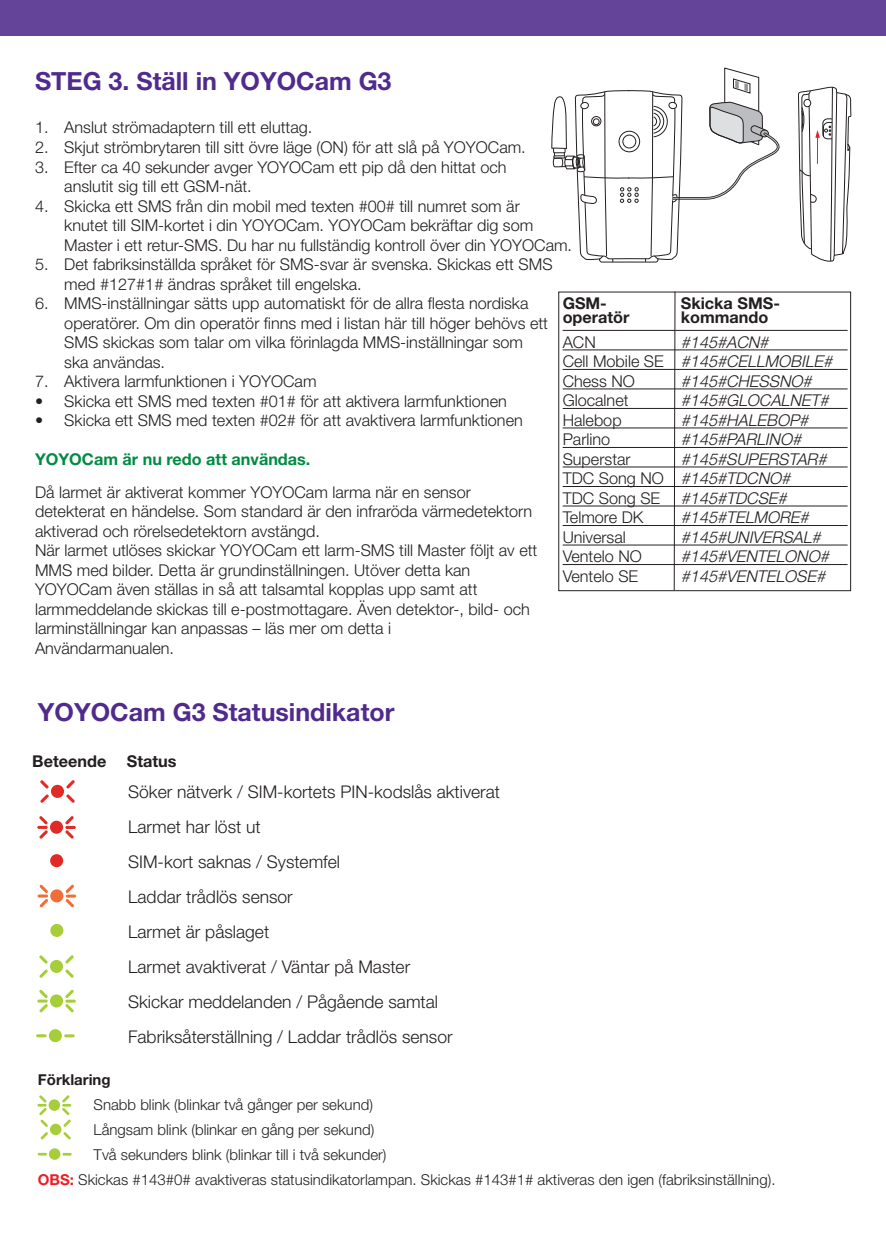
<style>
.page{position:relative;width:886px;height:1241px;background:#fff}
.page>*{position:absolute;margin:0;border:0;box-sizing:border-box;transform-origin:0 0}
.t1{font:700 25px "Helvetica Neue LT Pro";color:#502b8d}
.t2{font:300 17.5px/35px "Helvetica Neue LT Pro";color:#231f20}
.t3{font:300 16.25px/19.5px "Helvetica Neue LT Pro";color:#231f20}
.t4{font:italic 300 16.25px/19.5px "Helvetica Neue LT Pro";color:#231f20}
.t5{font:700 16.25px "Helvetica Neue LT Pro";color:#231f20}
.t6{font:700 16.25px "Helvetica Neue LT Pro";color:#008b42}
.t7{font:300 15px "Helvetica Neue LT Pro";color:#231f20}
.t8{font:700 15px "Helvetica Neue LT Pro";color:#231f20}
.s1{font-style:normal}
.s2{font-weight:700;color:#ee1d23}
</style>
<div class="page">
<div style="left:0;top:0;width:886px;height:35px;background:#634498"></div>
<div style="left:51px;top:784px;width:13px;height:13px;background:#e02a26;border-radius:50%"></div>
<svg style="left:40px;top:780px;width:9px;height:8px"></svg>
<svg style="left:66px;top:780px;width:9px;height:8px"></svg>
<svg style="left:66px;top:794px;width:9px;height:8px"></svg>
<svg style="left:40px;top:794px;width:9px;height:8px"></svg>
<div style="left:50px;top:820px;width:13px;height:13px;background:#e02a26;border-radius:50%"></div>
<svg style="left:37px;top:816px;width:11px;height:22px"></svg>
<svg style="left:65px;top:816px;width:11px;height:22px"></svg>
<div style="left:50px;top:854px;width:13px;height:13px;background:#e02a26;border-radius:50%"></div>
<div style="left:50px;top:923px;width:13px;height:13px;background:#a6ce39;border-radius:50%"></div>
<div style="left:50px;top:959px;width:13px;height:13px;background:#a6ce39;border-radius:50%"></div>
<svg style="left:39px;top:955px;width:9px;height:8px"></svg>
<svg style="left:65px;top:955px;width:9px;height:8px"></svg>
<svg style="left:65px;top:969px;width:9px;height:8px"></svg>
<svg style="left:39px;top:969px;width:9px;height:8px"></svg>
<div style="left:50px;top:994px;width:13px;height:13px;background:#a6ce39;border-radius:50%"></div>
<svg style="left:37px;top:989px;width:11px;height:23px"></svg>
<svg style="left:65px;top:989px;width:11px;height:23px"></svg>
<div style="left:49px;top:1028px;width:13px;height:13px;background:#a6ce39;border-radius:50%"></div>
<svg style="left:36px;top:1034px;width:11px;height:3px"></svg>
<svg style="left:64px;top:1034px;width:11px;height:3px"></svg>
<div style="left:50px;top:1123px;width:11px;height:11px;background:#a6ce39;border-radius:50%"></div>
<div style="left:49px;top:1099px;width:11px;height:11px;background:#a6ce39;border-radius:50%"></div>
<svg style="left:37px;top:1095px;width:11px;height:44px"></svg>
<svg style="left:62px;top:1095px;width:9px;height:44px"></svg>
<div style="left:50px;top:889px;width:13px;height:13px;background:#f26c38;border-radius:50%"></div>
<svg style="left:38px;top:884px;width:10px;height:23px"></svg>
<svg style="left:66px;top:884px;width:10px;height:23px"></svg>
<div style="left:49px;top:1148px;width:11px;height:11px;background:#a6ce39;border-radius:50%"></div>
<svg style="left:38px;top:1152px;width:9px;height:3px"></svg>
<svg style="left:62px;top:1152px;width:10px;height:3px"></svg>
<hr style="left:563px;top:330px;width:284px;height:1px;background:#231f20">
<hr style="left:563px;top:349px;width:284px;height:1px;background:#231f20">
<hr style="left:563px;top:369px;width:284px;height:1px;background:#231f20">
<hr style="left:563px;top:388px;width:284px;height:1px;background:#231f20">
<hr style="left:563px;top:408px;width:284px;height:1px;background:#231f20">
<hr style="left:563px;top:427px;width:284px;height:1px;background:#231f20">
<hr style="left:563px;top:447px;width:284px;height:1px;background:#231f20">
<hr style="left:563px;top:466px;width:284px;height:1px;background:#231f20">
<hr style="left:563px;top:486px;width:284px;height:1px;background:#231f20">
<hr style="left:563px;top:505px;width:284px;height:1px;background:#231f20">
<hr style="left:563px;top:525px;width:284px;height:1px;background:#231f20">
<hr style="left:563px;top:544px;width:284px;height:1px;background:#231f20">
<hr style="left:563px;top:564px;width:284px;height:1px;background:#231f20">
<div style="left:558px;top:291px;width:293px;height:300px;border:1px solid #231f20"></div>
<svg style="left:673px;top:291px;width:3px;height:300px"></svg>
<svg style="left:551px;top:67px;width:229px;height:195px"></svg>
<svg style="left:798px;top:86px;width:53px;height:176px"></svg>
<h1 class="t1" style="left:35px;top:72px;width:358px">STEG 3. Ställ in YOYOCam G3</h1>
<p class="t3" style="left:35px;top:119px;width:279px">1. Anslut strömadaptern till ett eluttag.</p>
<p class="t3" style="left:35px;top:139px;width:492px">2. Skjut strömbrytaren till sitt övre läge (ON) för att slå på YOYOCam.</p>
<p class="t3" style="left:64px;top:158px;width:444px;text-indent:-29px">3. Efter ca 40 sekunder avger YOYOCam ett pip då den hittat och anslutit sig till ett GSM-nät.</p>
<p class="t3" style="left:64px;top:197px;width:509px;text-indent:-29px">4. Skicka ett SMS från din mobil med texten #00# till numret som är<br>knutet till SIM-kortet i din YOYOCam. YOYOCam bekräftar dig som<br>Master i ett retur-SMS. Du har nu fullständig kontroll över din YOYOCam.</p>
<p class="t3" style="left:64px;top:256px;width:490px;text-indent:-29px">5. Det fabriksinställda språket för SMS-svar är svenska. Skickas ett SMS med #127#1# ändras språket till engelska.</p>
<p class="t3" style="left:64px;top:295px;width:485px;text-indent:-29px">6. MMS-inställningar sätts upp automatiskt för de allra flesta nordiska operatörer. Om din operatör finns med i listan här till höger behövs ett SMS skickas som talar om vilka förinlagda MMS-inställningar som ska användas.</p>
<p class="t3" style="left:35px;top:373px;width:283px">7. Aktivera larmfunktionen i YOYOCam</p>
<p class="t3" style="left:35px;top:392px;width:473px">• Skicka ett SMS med texten #01# för att aktivera larmfunktionen</p>
<p class="t3" style="left:35px;top:412px;width:489px">• Skicka ett SMS med texten #02# för att avaktivera larmfunktionen</p>
<p class="t6" style="left:35px;top:453px;width:277px">YOYOCam är nu redo att användas.</p>
<p class="t3" style="left:35px;top:483px;width:504px">Då larmet är aktiverat kommer YOYOCam larma när en sensor detekterat en händelse. Som standard är den infraröda värmedetektorn aktiverad och rörelsedetektorn avstängd.<br>När larmet utlöses skickar YOYOCam ett larm-SMS till Master följt av ett MMS med bilder. Detta är grundinställningen. Utöver detta kan YOYOCam även ställas in så att talsamtal kopplas upp samt att larmmeddelande skickas till e-postmottagare. Även detektor-, bild- och larminställningar kan anpassas – läs mer om detta i<br>Användarmanualen.</p>
<p class="t5" style="left:563px;top:297px;width:46px">GSM-</p>
<p class="t5" style="left:681px;top:297px;width:101px">Skicka SMS-</p>
<p class="t5" style="left:563px;top:311px;width:68px">operatör</p>
<p class="t5" style="left:681px;top:311px;width:89px">kommando</p>
<p class="t3" style="left:563px;top:333px;width:35px">ACN</p>
<p class="t4" style="left:563px;top:333px;width:274px;text-indent:118px">#145#ACN#<br><span class="s1">Cell Mobile SE</span> #145#CELLMOBILE#<br><span class="s1">Chess NO</span></p>
<p class="t4" style="left:681px;top:372px;width:135px">#145#CHESSNO#</p>
<p class="t3" style="left:563px;top:392px;width:67px">Glocalnet</p>
<p class="t4" style="left:681px;top:392px;width:152px">#145#GLOCALNET#</p>
<p class="t3" style="left:563px;top:411px;width:61px">Halebop</p>
<p class="t4" style="left:681px;top:411px;width:132px">#145#HALEBOP#</p>
<p class="t3" style="left:563px;top:431px;width:49px">Parlino</p>
<p class="t4" style="left:681px;top:431px;width:125px">#145#PARLINO#</p>
<p class="t3" style="left:563px;top:450px;width:70px">Superstar</p>
<p class="t4" style="left:563px;top:450px;width:268px;text-indent:118px">#145#SUPERSTAR#<br><span class="s1">TDC Song NO</span> #145#TDCNO#<br><span class="s1">TDC Song SE</span></p>
<p class="t4" style="left:681px;top:489px;width:110px">#145#TDCSE#</p>
<p class="t3" style="left:563px;top:509px;width:82px">Telmore DK</p>
<p class="t4" style="left:681px;top:509px;width:132px">#145#TELMORE#</p>
<p class="t3" style="left:563px;top:528px;width:65px">Universal</p>
<p class="t4" style="left:681px;top:528px;width:144px">#145#UNIVERSAL#</p>
<p class="t3" style="left:563px;top:548px;width:81px">Ventelo NO</p>
<p class="t4" style="left:681px;top:548px;width:152px">#145#VENTELONO#</p>
<p class="t3" style="left:563px;top:567px;width:77px">Ventelo SE</p>
<p class="t4" style="left:681px;top:567px;width:149px">#145#VENTELOSE#</p>
<h1 class="t1" style="left:38px;top:703px;width:358px">YOYOCam G3 Statusindikator</h1>
<p class="t5" style="left:32px;top:755px;width:76px">Beteende</p>
<p class="t5" style="left:127px;top:755px;width:51px">Status</p>
<p class="t2" style="left:128px;top:776px;width:373px">Söker nätverk / SIM-kortets PIN-kodslås aktiverat<br>Larmet har löst ut<br>SIM-kort saknas / Systemfel<br>Laddar trådlös sensor<br>Larmet är påslaget<br>Larmet avaktiverat / Väntar på Master<br>Skickar meddelanden / Pågående samtal<br>Fabriksåterställning / Laddar trådlös sensor</p>
<p class="t8" style="left:38px;top:1073px;width:74px">Förklaring</p>
<p class="t7" style="left:94px;top:1098px;width:281px">Snabb blink (blinkar två gånger per sekund)</p>
<p class="t7" style="left:94px;top:1123px;width:282px">Långsam blink (blinkar en gång per sekund)</p>
<p class="t7" style="left:94px;top:1148px;width:294px">Två sekunders blink (blinkar till i två sekunder)</p>
<p class="t7" style="left:38px;top:1173px;width:739px"><span class="s2">OBS:</span> Skickas #143#0# avaktiveras statusindikatorlampan. Skickas #143#1# aktiveras den igen (fabriksinställning).</p>
</div>
